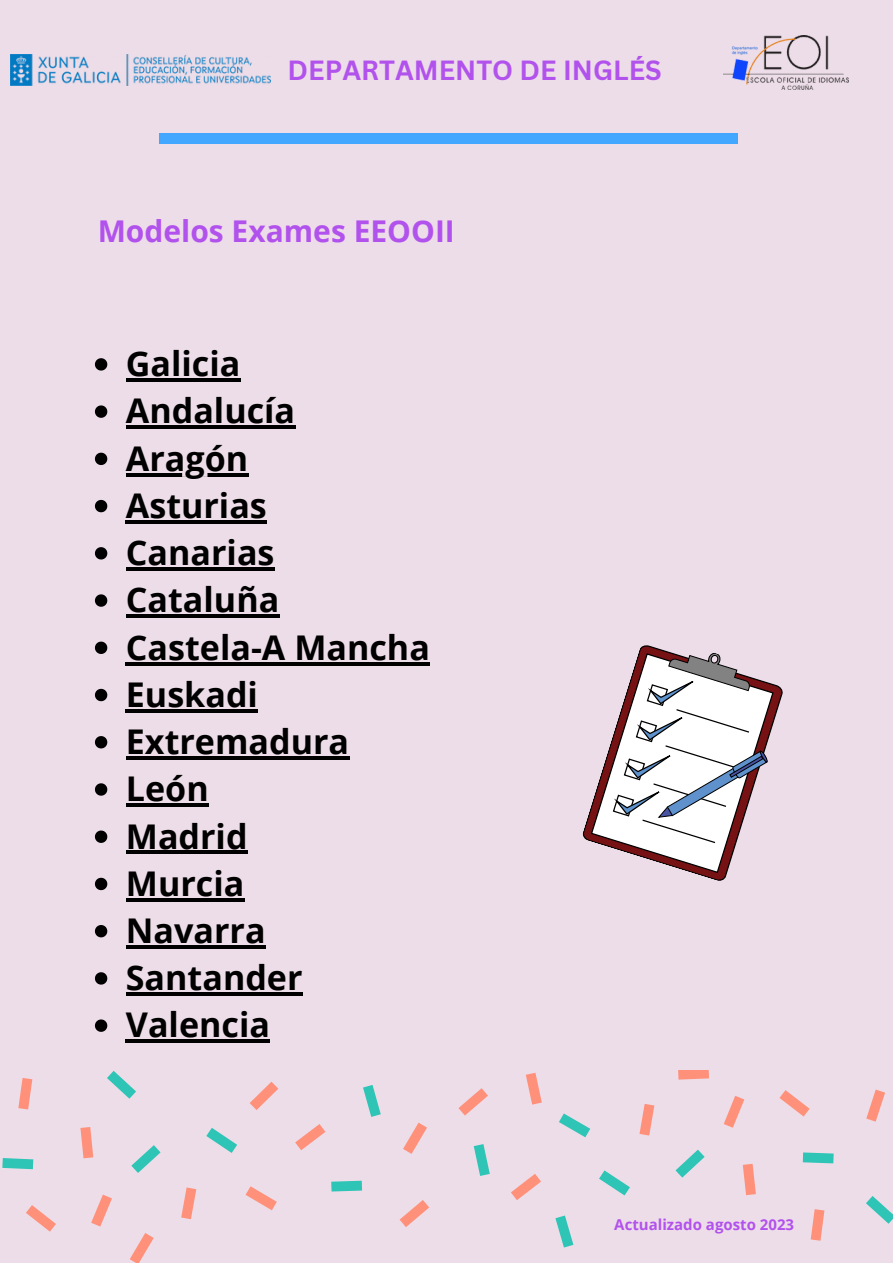
<style>
.page{position:relative;width:893px;height:1264px;background:#fff}
.page>*{position:absolute;margin:0;border:0;box-sizing:border-box;transform-origin:0 0}
.t1{font:700 34.05px "Open Sans";color:#000}
.t2{font:700 30px "Open Sans";color:#b252ed}
.t3{font:700 27px "Canva Sans";color:#b252ed}
.t4{font:700 15px "Open Sans";color:#b252ed}
</style>
<div class="page">
<div style="left:0;top:0;width:892px;height:1262px;background:#eddde8"></div>
<svg style="left:403px;top:1122px;width:24px;height:31px"></svg>
<svg style="left:206px;top:1128px;width:31px;height:24px"></svg>
<svg style="left:250px;top:1081px;width:28px;height:29px"></svg>
<svg style="left:80px;top:1127px;width:13px;height:31px"></svg>
<svg style="left:131px;top:1145px;width:29px;height:27px"></svg>
<svg style="left:181px;top:1187px;width:15px;height:32px"></svg>
<svg style="left:245px;top:1186px;width:32px;height:24px"></svg>
<svg style="left:91px;top:1194px;width:21px;height:32px"></svg>
<svg style="left:130px;top:1233px;width:24px;height:29px"></svg>
<svg style="left:331px;top:1180px;width:31px;height:11px"></svg>
<svg style="left:363px;top:1085px;width:18px;height:31px"></svg>
<svg style="left:399px;top:1200px;width:30px;height:27px"></svg>
<svg style="left:26px;top:1205px;width:30px;height:26px"></svg>
<svg style="left:295px;top:1124px;width:30px;height:26px"></svg>
<svg style="left:18px;top:1078px;width:14px;height:31px"></svg>
<svg style="left:2px;top:1158px;width:31px;height:11px"></svg>
<svg style="left:107px;top:1071px;width:29px;height:27px"></svg>
<svg style="left:473px;top:1144px;width:16px;height:31px"></svg>
<svg style="left:599px;top:1170px;width:31px;height:25px"></svg>
<svg style="left:526px;top:1072px;width:15px;height:32px"></svg>
<svg style="left:742px;top:1163px;width:13px;height:32px"></svg>
<svg style="left:675px;top:1149px;width:29px;height:28px"></svg>
<svg style="left:639px;top:1104px;width:15px;height:31px"></svg>
<svg style="left:559px;top:1113px;width:31px;height:24px"></svg>
<svg style="left:724px;top:1096px;width:20px;height:31px"></svg>
<svg style="left:678px;top:1070px;width:31px;height:9px"></svg>
<svg style="left:866px;top:1089px;width:19px;height:32px"></svg>
<svg style="left:555px;top:1215px;width:18px;height:32px"></svg>
<svg style="left:458px;top:1088px;width:30px;height:27px"></svg>
<svg style="left:779px;top:1090px;width:30px;height:26px"></svg>
<svg style="left:511px;top:1174px;width:30px;height:26px"></svg>
<svg style="left:810px;top:1209px;width:14px;height:31px"></svg>
<svg style="left:802px;top:1152px;width:31px;height:11px"></svg>
<svg style="left:866px;top:1196px;width:26px;height:27px"></svg>
<svg style="left:582px;top:684px;width:201px;height:197px"></svg>
<svg style="left:590px;top:645px;width:184px;height:228px"></svg>
<svg style="left:95px;top:358px;width:12px;height:12px"></svg>
<hr style="left:126px;top:378px;width:114px;height:4px;background:#000">
<svg style="left:95px;top:405px;width:12px;height:13px"></svg>
<hr style="left:126px;top:425px;width:169px;height:4px;background:#000">
<svg style="left:95px;top:452px;width:12px;height:13px"></svg>
<hr style="left:126px;top:473px;width:122px;height:3px;background:#000">
<svg style="left:95px;top:500px;width:12px;height:12px"></svg>
<hr style="left:126px;top:520px;width:141px;height:3px;background:#000">
<svg style="left:95px;top:547px;width:12px;height:12px"></svg>
<hr style="left:126px;top:567px;width:148px;height:3px;background:#000">
<svg style="left:95px;top:594px;width:12px;height:12px"></svg>
<hr style="left:126px;top:614px;width:153px;height:4px;background:#000">
<svg style="left:95px;top:641px;width:12px;height:13px"></svg>
<hr style="left:126px;top:662px;width:304px;height:3px;background:#000">
<svg style="left:95px;top:689px;width:12px;height:12px"></svg>
<hr style="left:126px;top:709px;width:132px;height:3px;background:#000">
<svg style="left:95px;top:736px;width:12px;height:12px"></svg>
<hr style="left:126px;top:756px;width:223px;height:3px;background:#000">
<svg style="left:95px;top:783px;width:12px;height:12px"></svg>
<hr style="left:126px;top:803px;width:83px;height:4px;background:#000">
<svg style="left:95px;top:830px;width:12px;height:13px"></svg>
<hr style="left:126px;top:850px;width:121px;height:4px;background:#000">
<svg style="left:95px;top:877px;width:12px;height:13px"></svg>
<hr style="left:126px;top:898px;width:118px;height:3px;background:#000">
<svg style="left:95px;top:925px;width:12px;height:12px"></svg>
<hr style="left:126px;top:945px;width:139px;height:3px;background:#000">
<svg style="left:95px;top:972px;width:12px;height:12px"></svg>
<hr style="left:126px;top:992px;width:176px;height:3px;background:#000">
<svg style="left:95px;top:1019px;width:12px;height:12px"></svg>
<hr style="left:126px;top:1039px;width:144px;height:4px;background:#000">
<img style="left:723px;top:36px;width:125px;height:54px">
<img style="left:10px;top:54px;width:260px;height:32px">
<div style="left:159px;top:133px;width:578px;height:10px;background:#43a6ff"></div>
<p class="t3" style="left:287px;top:51px;width:375px">DEPARTAMENTO DE INGLÉS</p>
<p class="t2" style="left:98px;top:210px;width:358px">Modelos Exames EEOOII</p>
<p class="t1" style="left:126px;top:340px;width:116px">Galicia</p>
<p class="t1" style="left:126px;top:387px;width:171px">Andalucía</p>
<p class="t1" style="left:126px;top:434px;width:124px">Aragón</p>
<p class="t1" style="left:126px;top:481px;width:142px">Asturias</p>
<p class="t1" style="left:126px;top:528px;width:150px">Canarias</p>
<p class="t1" style="left:126px;top:576px;width:155px">Cataluña</p>
<p class="t1" style="left:126px;top:623px;width:305px">Castela-A Mancha</p>
<p class="t1" style="left:126px;top:670px;width:134px">Euskadi</p>
<p class="t1" style="left:126px;top:717px;width:225px">Extremadura</p>
<p class="t1" style="left:126px;top:765px;width:84px">León</p>
<p class="t1" style="left:126px;top:812px;width:123px">Madrid</p>
<p class="t1" style="left:126px;top:859px;width:120px">Murcia</p>
<p class="t1" style="left:126px;top:906px;width:141px">Navarra</p>
<p class="t1" style="left:126px;top:953px;width:178px">Santander</p>
<p class="t1" style="left:126px;top:1001px;width:146px">Valencia</p>
<p class="t4" style="left:614px;top:1214px;width:181px">Actualizado agosto 2023</p>
</div>
